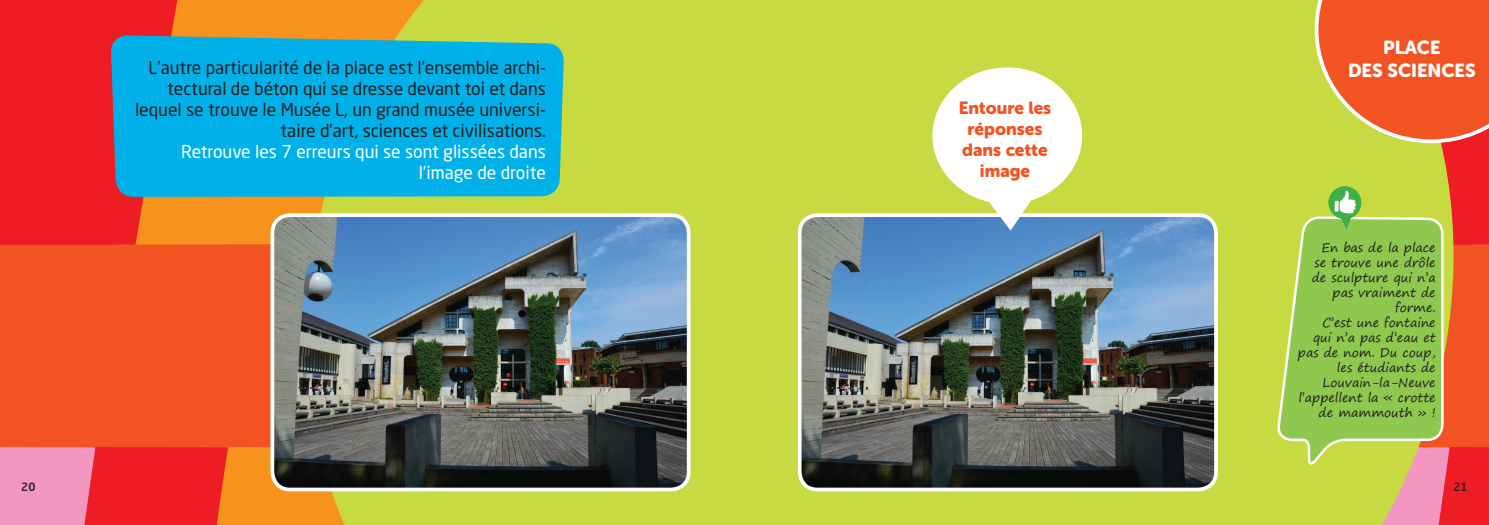
<style>
.page{position:relative;width:1489px;height:525px;background:#fff}
.page>*{position:absolute;margin:0;border:0;box-sizing:border-box;transform-origin:0 0}
.t1{font:18.75px "Museo Sans Rounded 900";color:#fff}
.t2{font:17.5px/21px "Neo Sans Std";color:#231f20;text-align:right}
.t3{font:17.5px/21px "Neo Sans Std";color:#fff;text-align:right}
.t4{font:17.5px/21px "Museo Sans Rounded 900";color:#f15422;text-align:center}
.t5{font:12.5px/15px "Segoe Print";color:#231f20;text-align:right}
.t6{font:500 11.25px "Neo Sans Std";color:#231f20}
</style>
<div class="page">
<div style="left:0;top:244px;width:267px;height:202px;background:#f15422"></div>
<div style="left:177px;top:0;width:90px;height:244px;background:#f7931d"></div>
<svg style="left:0;top:446px;width:267px;height:78px;background:#f15956"></svg>
<div style="left:0;top:0;width:177px;height:244px;background:#ee1d23"></div>
<svg style="left:1062px;top:0;width:426px;height:524px;background:#cdc641"></svg>
<div style="left:267px;top:0;width:795px;height:524px;background:#c7da41"></div>
<img style="left:272px;top:215px;width:416px;height:274px">
<div style="left:270px;top:213px;width:420px;height:278px;border:4px solid #fff;border-radius:18px"></div>
<img style="left:799px;top:215px;width:416px;height:274px">
<div style="left:797px;top:213px;width:420px;height:278px;border:4px solid #fff;border-radius:18px"></div>
<svg style="left:988px;top:201px;width:43px;height:29px"></svg>
<div style="left:110px;top:35px;width:454px;height:162px;background:#00b1e9"></div>
<svg style="left:1276px;top:216px;width:168px;height:251px;background:#9ecb54"></svg>
<svg style="left:1314px;top:0;width:174px;height:244px;background:#db8637"></svg>
<div style="left:932px;top:67px;width:150px;height:137px;background:#fff;border-radius:50%"></div>
<h1 class="t1" style="left:1382px;top:37px;width:59px">place</h1>
<h2 class="t2" style="left:148px;top:56px;width:399px">L’autre particularité de la place est l’ensemble archi-</h2>
<h1 class="t1" style="left:1347px;top:60px;width:118px">des SCIENCES</h1>
<h2 class="t2" style="left:135px;top:77px;width:412px">tectural de béton qui se dresse devant toi et dans lequel se trouve le Musée L, un grand musée universi&shy;taire d’art, sciences et civilisations.</h2>
<h2 class="t3" style="left:181px;top:140px;width:366px">Retrouve les 7 erreurs qui se sont glissées dans l’image de droite</h2>
<h2 class="t4" style="left:958px;top:98px;width:94px">Entoure les réponses dans cette image</h2>
<p class="t5" style="left:1297px;top:239px;width:139px">En bas de la place<br>se trouve une drôle de sculpture qui n’a pas vraiment de forme.<br>C’est une fontaine<br>qui n’a pas d’eau et pas de nom. Du coup, les étudiants de<br>Louvain-la-Neuve l’appellent la « crotte de mammouth » !</p>
<p class="t6" style="left:21px;top:479px;width:16px">20</p>
<p class="t6" style="left:1453px;top:479px;width:16px">21</p>
</div>
